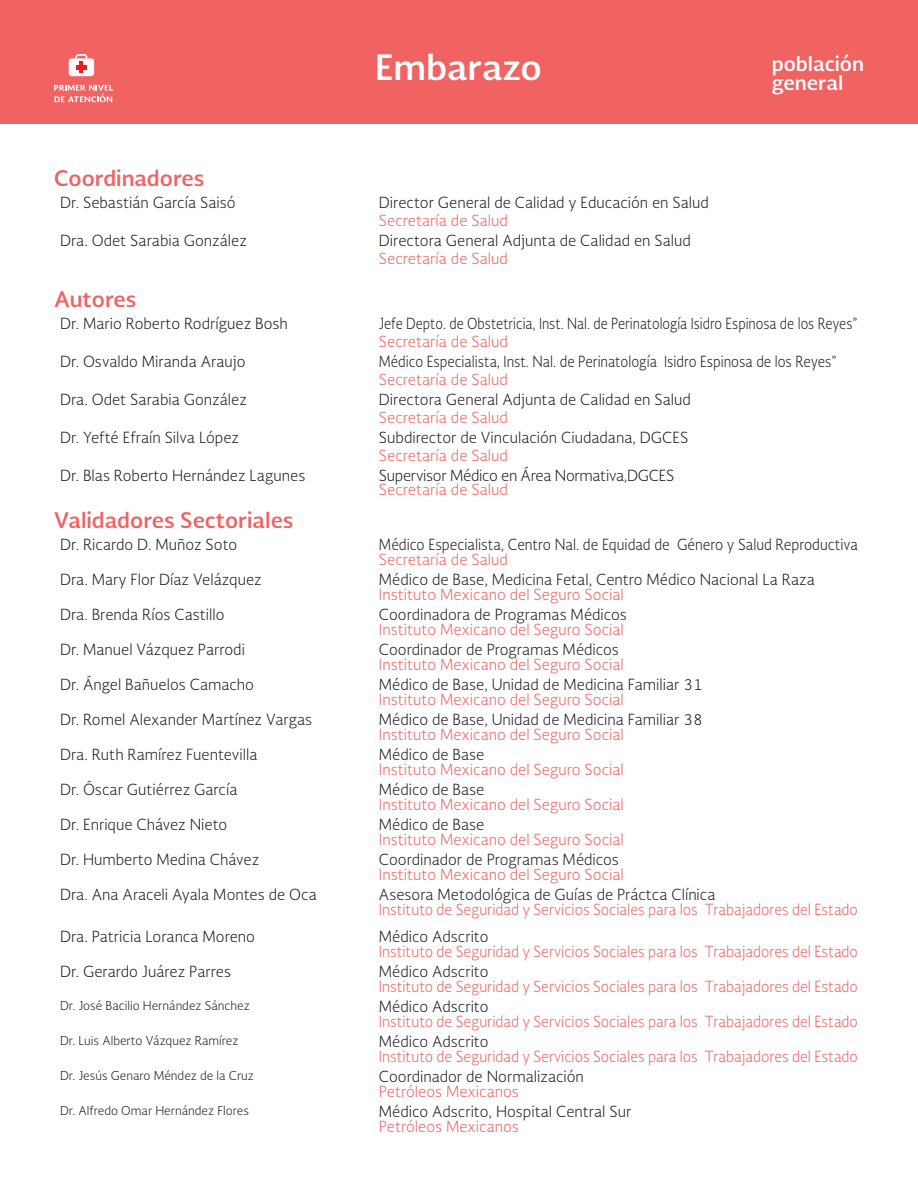
<style>
.page{position:relative;width:918px;height:1188px;background:#fff}
.page>*{position:absolute;margin:0;border:0;box-sizing:border-box;transform-origin:0 0}
.t1{font:700 34.05px "Soberana Sans";color:#fff}
.T1{font:700 21px "Soberana Sans";color:#f06364}
.t2{font:700 19.5px/19.5px "Soberana Sans";color:#fff}
.Dentro_de_cuadros{font:300 15px "Soberana Sans";color:#231f20}
.Dependencia{font:300 15px "Soberana Sans";color:#f06364}
.Dependencia-2{font:300 15px "Soberana Sans";color:#f06364;scale:.95 1}
.Dentro_de_cuadros-2{font:300 15px "Soberana Sans";color:#231f20;scale:.87 1}
.Dentro_de_cuadros-3{font:300 15px "Soberana Sans";color:#231f20;scale:.9 1}
.Dentro_de_cuadros-4{font:300 15px "Soberana Sans";color:#231f20;scale:.93 1}
.Dentro_de_cuadros-5{font:300 15px "Soberana Sans";color:#f06364}
.Dentro_de_cuadros-6{font:300 15px "Soberana Sans";letter-spacing:-.02em;color:#231f20}
.t3{font:300 12px "Soberana Sans";color:#231f20}
</style>
<div class="page">
<div style="left:0;top:0;width:918px;height:123px;background:#f16363"></div>
<svg style="left:54px;top:85px;width:59px;height:17px"></svg>
<svg style="left:69px;top:54px;width:25px;height:22px"></svg>
<hr style="left:79px;top:62px;width:4px;height:11px;background:#ee1d23">
<hr style="left:76px;top:65px;width:10px;height:4px;background:#ee1d23">
<h1 class="t1" style="left:375px;top:44px;width:168px">Embarazo</h1>
<h3 class="t2" style="left:772px;top:53px;width:94px">población general</h3>
<p class="T1" style="left:54px;top:164px;width:152px">Coordinadores</p>
<p class="Dentro_de_cuadros" style="left:60px;top:193px;width:177px">Dr. Sebastián García Saisó</p>
<p class="Dentro_de_cuadros" style="left:379px;top:193px;width:332px">Director General de Calidad y Educación en Salud</p>
<p class="Dependencia" style="left:379px;top:211px;width:131px">Secretaría de Salud</p>
<p class="Dentro_de_cuadros" style="left:60px;top:231px;width:188px">Dra. Odet Sarabia González</p>
<p class="Dentro_de_cuadros" style="left:379px;top:231px;width:313px">Directora General Adjunta de Calidad en Salud</p>
<p class="Dependencia" style="left:379px;top:249px;width:131px">Secretaría de Salud</p>
<p class="T1" style="left:54px;top:285px;width:84px">Autores</p>
<p class="Dentro_de_cuadros" style="left:60px;top:313px;width:229px">Dr. Mario Roberto Rodríguez Bosh</p>
<p class="Dentro_de_cuadros-2" style="left:379px;top:313px;width:551px">Jefe Depto. de Obstetricia, Inst. Nal. de Perinatología Isidro Espinosa de los Reyes”</p>
<p class="Dentro_de_cuadros-5" style="left:379px;top:331px;width:131px">Secretaría de Salud</p>
<p class="Dentro_de_cuadros" style="left:60px;top:351px;width:187px">Dr. Osvaldo Miranda Araujo</p>
<p class="Dentro_de_cuadros-3" style="left:379px;top:351px;width:510px">Médico Especialista, Inst. Nal. de Perinatología Isidro Espinosa de los Reyes”</p>
<p class="Dependencia" style="left:379px;top:369px;width:131px">Secretaría de Salud</p>
<p class="Dentro_de_cuadros" style="left:60px;top:389px;width:188px">Dra. Odet Sarabia González</p>
<p class="Dentro_de_cuadros" style="left:379px;top:389px;width:313px">Directora General Adjunta de Calidad en Salud</p>
<p class="Dependencia" style="left:379px;top:407px;width:131px">Secretaría de Salud</p>
<p class="Dentro_de_cuadros" style="left:60px;top:427px;width:181px">Dr. Yefté Efraín Silva López</p>
<p class="Dentro_de_cuadros" style="left:379px;top:427px;width:311px">Subdirector de Vinculación Ciudadana, DGCES</p>
<p class="Dentro_de_cuadros-5" style="left:379px;top:445px;width:131px">Secretaría de Salud</p>
<p class="Dentro_de_cuadros" style="left:60px;top:465px;width:247px">Dr. Blas Roberto Hernández Lagunes</p>
<p class="Dentro_de_cuadros-6" style="left:379px;top:465px;width:297px">Supervisor Médico en Área Normativa,DGCES</p>
<p class="Dentro_de_cuadros-5" style="left:379px;top:480px;width:131px">Secretaría de Salud</p>
<p class="T1" style="left:54px;top:506px;width:241px">Validadores Sectoriales</p>
<p class="Dentro_de_cuadros" style="left:60px;top:535px;width:179px">Dr. Ricardo D. Muñoz Soto</p>
<p class="Dentro_de_cuadros-4" style="left:379px;top:535px;width:517px">Médico Especialista, Centro Nal. de Equidad de Género y Salud Reproductiva</p>
<p class="Dependencia" style="left:379px;top:550px;width:131px">Secretaría de Salud</p>
<p class="Dentro_de_cuadros" style="left:60px;top:570px;width:203px">Dra. Mary Flor Díaz Velázquez</p>
<p class="Dentro_de_cuadros" style="left:379px;top:570px;width:438px">Médico de Base, Medicina Fetal, Centro Médico Nacional La Raza</p>
<p class="Dependencia" style="left:379px;top:585px;width:247px">Instituto Mexicano del Seguro Social</p>
<p class="Dentro_de_cuadros" style="left:60px;top:605px;width:166px">Dra. Brenda Ríos Castillo</p>
<p class="Dentro_de_cuadros" style="left:379px;top:605px;width:250px">Coordinadora de Programas Médicos</p>
<p class="Dependencia" style="left:379px;top:620px;width:247px">Instituto Mexicano del Seguro Social</p>
<p class="Dentro_de_cuadros" style="left:60px;top:640px;width:187px">Dr. Manuel Vázquez Parrodi</p>
<p class="Dentro_de_cuadros" style="left:379px;top:640px;width:242px">Coordinador de Programas Médicos</p>
<p class="Dependencia" style="left:379px;top:655px;width:247px">Instituto Mexicano del Seguro Social</p>
<p class="Dentro_de_cuadros" style="left:60px;top:675px;width:196px">Dr. Ángel Bañuelos Camacho</p>
<p class="Dentro_de_cuadros" style="left:379px;top:675px;width:326px">Médico de Base, Unidad de Medicina Familiar 31</p>
<p class="Dependencia" style="left:379px;top:690px;width:247px">Instituto Mexicano del Seguro Social</p>
<p class="Dentro_de_cuadros" style="left:60px;top:710px;width:254px">Dr. Romel Alexander Martínez Vargas</p>
<p class="Dentro_de_cuadros" style="left:379px;top:710px;width:326px">Médico de Base, Unidad de Medicina Familiar 38</p>
<p class="Dependencia" style="left:379px;top:725px;width:247px">Instituto Mexicano del Seguro Social</p>
<p class="Dentro_de_cuadros" style="left:60px;top:745px;width:199px">Dra. Ruth Ramírez Fuentevilla</p>
<p class="Dentro_de_cuadros" style="left:379px;top:745px;width:107px">Médico de Base</p>
<p class="Dependencia" style="left:379px;top:760px;width:247px">Instituto Mexicano del Seguro Social</p>
<p class="Dentro_de_cuadros" style="left:60px;top:780px;width:179px">Dr. Óscar Gutiérrez García</p>
<p class="Dentro_de_cuadros" style="left:379px;top:780px;width:107px">Médico de Base</p>
<p class="Dependencia" style="left:379px;top:795px;width:247px">Instituto Mexicano del Seguro Social</p>
<p class="Dentro_de_cuadros" style="left:60px;top:815px;width:169px">Dr. Enrique Chávez Nieto</p>
<p class="Dentro_de_cuadros" style="left:379px;top:815px;width:107px">Médico de Base</p>
<p class="Dependencia" style="left:379px;top:830px;width:247px">Instituto Mexicano del Seguro Social</p>
<p class="Dentro_de_cuadros" style="left:60px;top:850px;width:201px">Dr. Humberto Medina Chávez</p>
<p class="Dentro_de_cuadros" style="left:379px;top:850px;width:242px">Coordinador de Programas Médicos</p>
<p class="Dependencia" style="left:379px;top:865px;width:247px">Instituto Mexicano del Seguro Social</p>
<p class="Dentro_de_cuadros" style="left:60px;top:885px;width:258px">Dra. Ana Araceli Ayala Montes de Oca</p>
<p class="Dentro_de_cuadros" style="left:379px;top:885px;width:338px">Asesora Metodológica de Guías de Práctca Clínica</p>
<p class="Dependencia-2" style="left:379px;top:900px;width:506px">Instituto de Seguridad y Servicios Sociales para los Trabajadores del Estado</p>
<p class="Dentro_de_cuadros" style="left:60px;top:927px;width:196px">Dra. Patricia Loranca Moreno</p>
<p class="Dentro_de_cuadros" style="left:379px;top:927px;width:111px">Médico Adscrito</p>
<p class="Dependencia-2" style="left:379px;top:942px;width:506px">Instituto de Seguridad y Servicios Sociales para los Trabajadores del Estado</p>
<p class="Dentro_de_cuadros" style="left:60px;top:962px;width:173px">Dr. Gerardo Juárez Parres</p>
<p class="Dentro_de_cuadros" style="left:379px;top:962px;width:111px">Médico Adscrito</p>
<p class="Dependencia-2" style="left:379px;top:977px;width:506px">Instituto de Seguridad y Servicios Sociales para los Trabajadores del Estado</p>
<p class="t3" style="left:60px;top:997px;width:191px">Dr. José Bacilio Hernández Sánchez</p>
<p class="Dentro_de_cuadros" style="left:379px;top:997px;width:111px">Médico Adscrito</p>
<p class="Dependencia-2" style="left:379px;top:1012px;width:506px">Instituto de Seguridad y Servicios Sociales para los Trabajadores del Estado</p>
<p class="t3" style="left:60px;top:1033px;width:180px">Dr. Luis Alberto Vázquez Ramírez</p>
<p class="Dentro_de_cuadros" style="left:379px;top:1032px;width:111px">Médico Adscrito</p>
<p class="Dependencia-2" style="left:379px;top:1047px;width:506px">Instituto de Seguridad y Servicios Sociales para los Trabajadores del Estado</p>
<p class="t3" style="left:60px;top:1068px;width:196px">Dr. Jesús Genaro Méndez de la Cruz</p>
<p class="Dentro_de_cuadros" style="left:379px;top:1067px;width:206px">Coordinador de Normalización</p>
<p class="Dependencia" style="left:379px;top:1082px;width:142px">Petróleos Mexicanos</p>
<p class="t3" style="left:60px;top:1103px;width:190px">Dr. Alfredo Omar Hernández Flores</p>
<p class="Dentro_de_cuadros" style="left:379px;top:1102px;width:254px">Médico Adscrito, Hospital Central Sur</p>
<p class="Dependencia" style="left:379px;top:1117px;width:142px">Petróleos Mexicanos</p>
</div>
